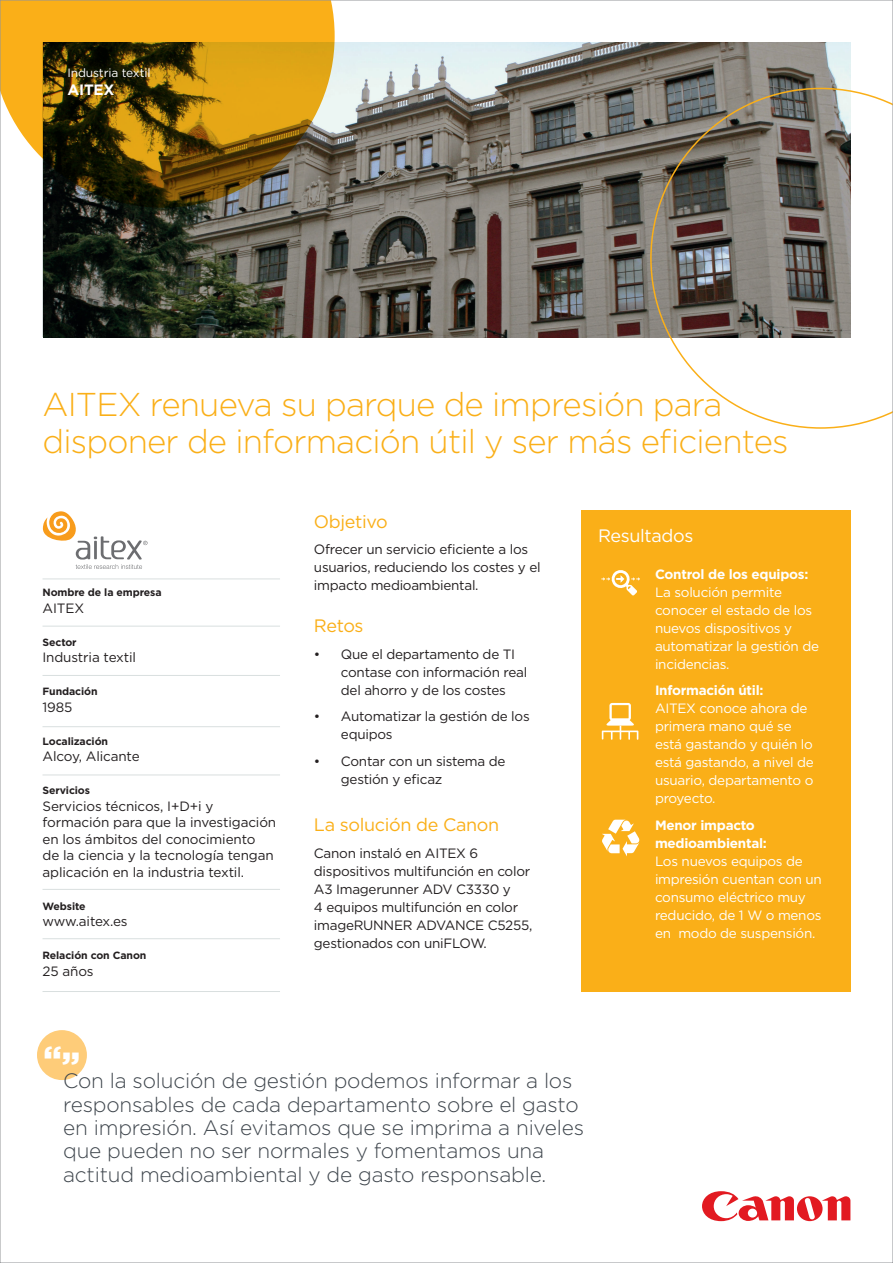
<style>
.page{position:relative;width:893px;height:1263px;background:#fff}
.page>*{position:absolute;margin:0;border:0;box-sizing:border-box;transform-origin:0 0}
.t1{font:300 33px/37.5px "Gotham";letter-spacing:-.025em;color:#faaf18}
.t2{font:300 20.85px/23.4px "Gotham";letter-spacing:-.01em;color:#3f464d}
.t3{font:18px "Gotham";letter-spacing:-.02em;color:#faaf18}
.t4{font:18px "Gotham";letter-spacing:-.02em;color:#fff}
.t5{font:700 15px "Gotham";letter-spacing:-.01em;color:#fff}
.t6{font:13.5px/18px "Gotham";letter-spacing:-.02em;color:#231f20}
.t7{font:13.5px/18px "Gotham";letter-spacing:-.02em;color:#fff}
.t8{font:700 13.5px/18px "Gotham";letter-spacing:-.02em;color:#fff}
.t9{font:12px "Gotham";letter-spacing:-.01em;color:#fff}
.t10{font:700 10.5px "Gotham";letter-spacing:-.01em;color:#231f20}
</style>
<div class="page">
<img style="left:44px;top:43px;width:806px;height:294px">
<div style="left:581px;top:510px;width:269px;height:481px;background:#faaf18"></div>
<svg style="left:2px;top:2px;width:333px;height:206px;background:#9e7924"></svg>
<div style="left:37px;top:1030px;width:50px;height:50px;background:#fecc79;border-radius:50%"></div>
<svg style="left:702px;top:1191px;width:148px;height:30px"></svg>
<hr style="left:43px;top:726px;width:237px;height:1px;background:#d9dfdf">
<hr style="left:43px;top:626px;width:237px;height:1px;background:#d9dfdf">
<hr style="left:43px;top:578px;width:237px;height:1px;background:#d9dfdf">
<hr style="left:43px;top:938px;width:237px;height:1px;background:#d9dfdf">
<hr style="left:43px;top:675px;width:237px;height:1px;background:#d9dfdf">
<hr style="left:43px;top:774px;width:237px;height:1px;background:#d9dfdf">
<hr style="left:43px;top:991px;width:237px;height:1px;background:#d9dfdf">
<hr style="left:43px;top:889px;width:237px;height:1px;background:#d9dfdf">
<svg style="left:650px;top:88px;width:241px;height:341px"></svg>
<svg style="left:43px;top:511px;width:105px;height:58px"></svg>
<svg style="left:602px;top:703px;width:36px;height:37px"></svg>
<svg style="left:601px;top:570px;width:39px;height:25px"></svg>
<svg style="left:602px;top:820px;width:38px;height:36px"></svg>
<p class="t9" style="left:67px;top:65px;width:85px">Industria textil</p>
<p class="t5" style="left:67px;top:79px;width:49px">AITEX</p>
<h1 class="t1" style="left:43px;top:384px;width:747px">AITEX renueva su parque de impresión para disponer de información útil y ser más eficientes</h1>
<p class="t10" style="left:43px;top:585px;width:121px">Nombre de la empresa</p>
<p class="t6" style="left:43px;top:599px;width:43px">AITEX</p>
<p class="t10" style="left:43px;top:635px;width:36px">Sector</p>
<p class="t6" style="left:43px;top:648px;width:95px">Industria textil</p>
<p class="t10" style="left:43px;top:684px;width:57px">Fundación</p>
<p class="t6" style="left:43px;top:698px;width:31px">1985</p>
<p class="t10" style="left:43px;top:734px;width:67px">Localización</p>
<p class="t6" style="left:43px;top:747px;width:99px">Alcoy, Alicante</p>
<p class="t10" style="left:43px;top:783px;width:49px">Servicios</p>
<p class="t6" style="left:43px;top:797px;width:235px;line-height:16.5px">Servicios técnicos, I+D+i y formación para que la investigación en los ámbitos del conocimiento<br>de la ciencia y la tecnología tengan aplicación en la industria textil.</p>
<p class="t10" style="left:43px;top:899px;width:45px">Website</p>
<p class="t6" style="left:43px;top:912px;width:87px">www.aitex.es</p>
<p class="t10" style="left:43px;top:948px;width:105px">Relación con Canon</p>
<p class="t6" style="left:43px;top:962px;width:53px">25 años</p>
<h3 class="t3" style="left:314px;top:510px;width:75px">Objetivo</h3>
<p class="t6" style="left:314px;top:540px;width:228px">Ofrecer un servicio eficiente a los usuarios, reduciendo los costes y el impacto medioambiental.</p>
<h3 class="t3" style="left:314px;top:614px;width:51px">Retos</h3>
<p class="t6" style="left:341px;top:645px;width:188px;text-indent:-27px">• Que el departamento de TI contase con información real del ahorro y de los costes</p>
<p class="t6" style="left:341px;top:707px;width:190px;text-indent:-27px">• Automatizar la gestión de los equipos</p>
<p class="t6" style="left:341px;top:752px;width:166px;text-indent:-27px">• Contar con un sistema de gestión y eficaz</p>
<h3 class="t3" style="left:314px;top:813px;width:187px">La solución de Canon</h3>
<p class="t6" style="left:314px;top:844px;width:220px">Canon instaló en AITEX 6 dispositivos multifunción en color<br>A3 Imagerunner ADV C3330 y<br>4 equipos multifunción en color imageRUNNER ADVANCE C5255, gestionados con uniFLOW.</p>
<h3 class="t4" style="left:598px;top:524px;width:97px">Resultados</h3>
<p class="t8" style="left:655px;top:565px;width:155px">Control de los equipos:</p>
<p class="t7" style="left:655px;top:583px;width:166px">La solución permite conocer el estado de los nuevos dispositivos y automatizar la gestión de incidencias.</p>
<p class="t8" style="left:655px;top:681px;width:110px">Información útil:</p>
<p class="t7" style="left:655px;top:699px;width:160px">AITEX conoce ahora de primera mano qué se está gastando y quién lo está gastando, a nivel de usuario, departamento o proyecto.</p>
<p class="t8" style="left:655px;top:816px;width:113px">Menor impacto medioambiental:</p>
<p class="t7" style="left:655px;top:852px;width:168px">Los nuevos equipos de impresión cuentan con un consumo eléctrico muy reducido, de 1 W o menos en modo de suspensión.</p>
<p class="t2" style="left:63px;top:1068px;width:522px;text-indent:-20px"><sup>“”</sup>Con la solución de gestión podemos informar a los responsables de cada departamento sobre el gasto en impresión. Así evitamos que se imprima a niveles que pueden no ser normales y fomentamos una actitud medioambiental y de gasto responsable.</p>
</div>
